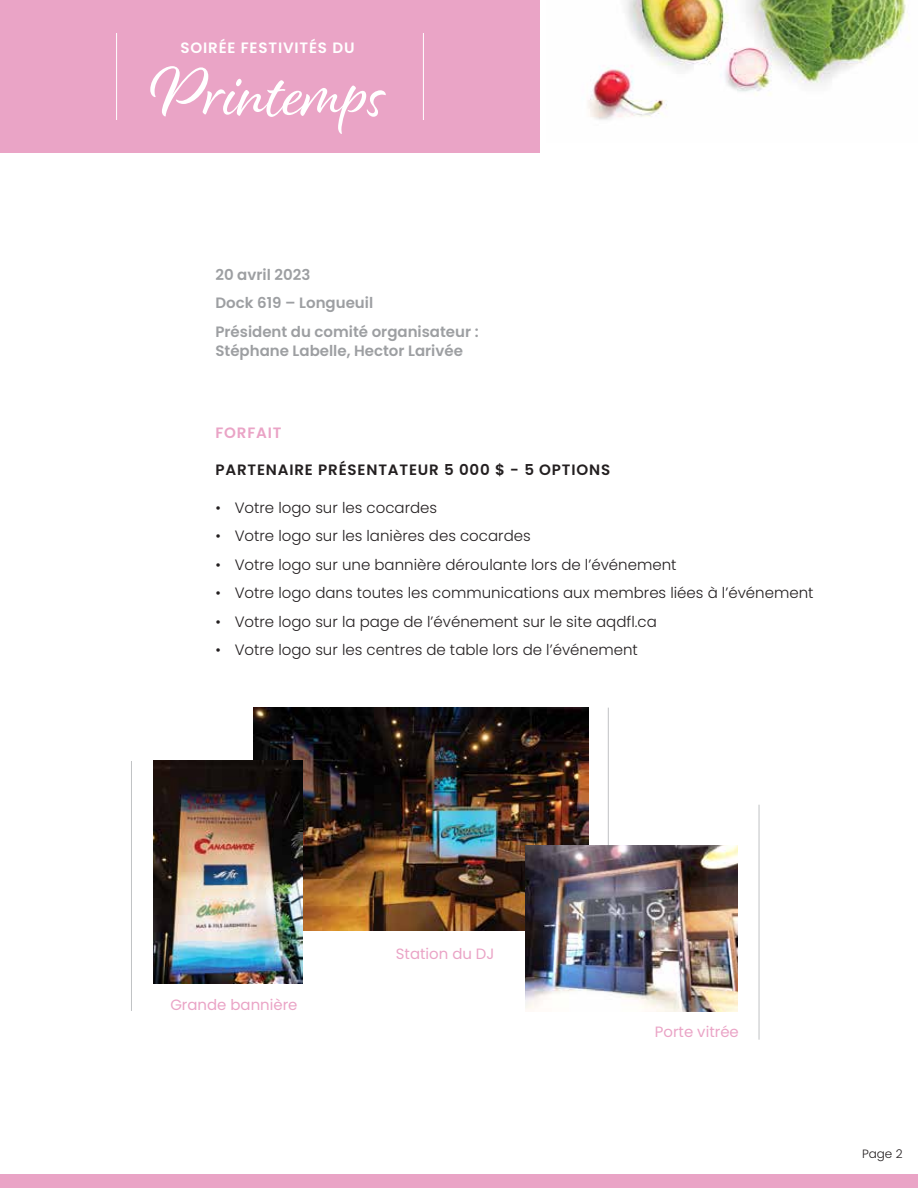
<style>
.page{position:relative;width:918px;height:1188px;background:#fff}
.page>*{position:absolute;margin:0;border:0;box-sizing:border-box;transform-origin:0 0}
.t1{font:72.45px "Alisha";color:#fff;scale:.92 1}
.t2{font:300 15px "Poppins";color:#231f20}
.t3{font:600 15px/28.5px "Poppins";color:#9d9fa2}
.t4{font:600 15px "Poppins";letter-spacing:.055em;color:#231f20}
.t5{font:15px "Poppins";color:#eaa4c6}
.t6{font:600 15px "Poppins";letter-spacing:.055em;color:#fff}
.t7{font:600 15px "Poppins";letter-spacing:.055em;color:#eaa4c6}
.t8{font:300 12px "Poppins";color:#231f20}
</style>
<div class="page">
<div style="left:0;top:1174px;width:918px;height:14px;background:#eaa4c6"></div>
<img style="left:588px;top:0;width:321px;height:120px">
<div style="left:0;top:0;width:540px;height:153px;background:#eaa4c6"></div>
<hr style="left:116px;top:33px;width:1px;height:87px;background:#fff">
<hr style="left:423px;top:33px;width:1px;height:87px;background:#fff">
<hr style="left:131px;top:761px;width:1px;height:250px;background:#c0c2c4">
<hr style="left:608px;top:708px;width:1px;height:254px;background:#c0c2c4">
<img style="left:254px;top:707px;width:334px;height:224px">
<hr style="left:759px;top:805px;width:1px;height:235px;background:#c0c2c4">
<img style="left:154px;top:760px;width:149px;height:224px">
<img style="left:525px;top:846px;width:212px;height:166px">
<p class="t6" style="left:181px;top:39px;width:176px">SOIRÉE FESTIVITÉS DU</p>
<h1 class="t1" style="left:150px;top:49px;width:257px">Printemps</h1>
<p class="t3" style="left:215px;top:260px;width:265px">20 avril 2023<br>Dock 619 – Longueuil<br>Président du comité organisateur :</p>
<p class="t3" style="left:215px;top:337px;width:249px">Stéphane Labelle, Hector Larivée</p>
<p class="t7" style="left:215px;top:424px;width:68px">FORFAIT</p>
<p class="t4" style="left:215px;top:461px;width:396px">PARTENAIRE PRÉSENTATEUR 5 000 $ - 5 OPTIONS</p>
<p class="t2" style="left:215px;top:499px;width:223px">• Votre logo sur les cocardes</p>
<p class="t2" style="left:215px;top:527px;width:317px">• Votre logo sur les lanières des cocardes</p>
<p class="t2" style="left:215px;top:556px;width:463px">• Votre logo sur une bannière déroulante lors de l’événement</p>
<p class="t2" style="left:215px;top:584px;width:600px">• Votre logo dans toutes les communications aux membres liées à l’événement</p>
<p class="t2" style="left:215px;top:613px;width:443px">• Votre logo sur la page de l’événement sur le site aqdfl.ca</p>
<p class="t2" style="left:215px;top:641px;width:424px">• Votre logo sur les centres de table lors de l’événement</p>
<p class="t5" style="left:170px;top:996px;width:129px">Grande bannière</p>
<p class="t5" style="left:396px;top:945px;width:100px">Station du DJ</p>
<p class="t5" style="left:655px;top:1023px;width:85px">Porte vitrée</p>
<p class="t8" style="left:862px;top:1147px;width:42px">Page 2</p>
</div>
